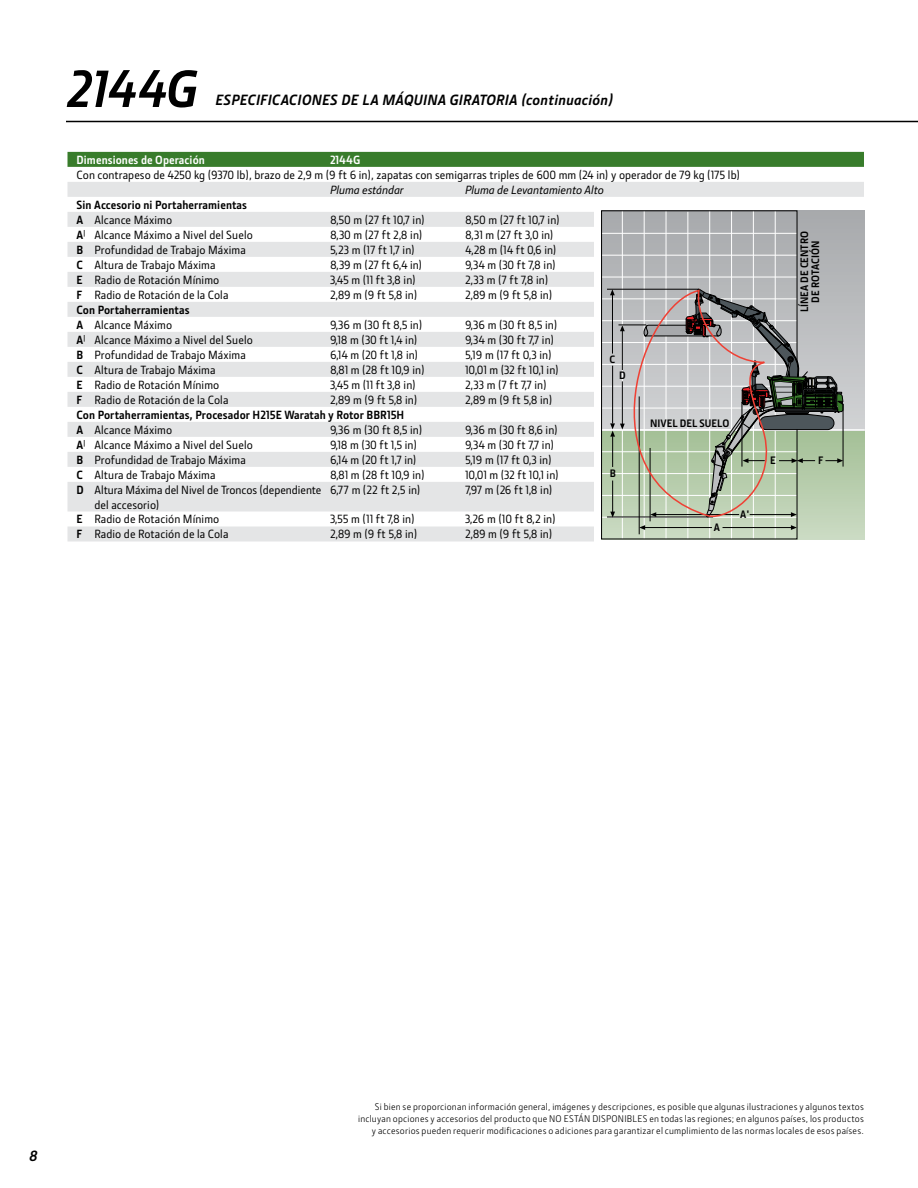
<style>
.page{position:relative;width:918px;height:1188px;background:#fff}
.page>*{position:absolute;margin:0;border:0;box-sizing:border-box;transform-origin:0 0}
.t1{font:italic 700 52.8px "JD Sans Pro";letter-spacing:-.005em;color:#000}
.t2{font:italic 700 15px "JD Sans Pro";letter-spacing:.02em;color:#000}
.t3{font:500 12px/15px "JD Sans Pro";letter-spacing:.01em;color:#000}
.t4{font:700 12px/15px "JD Sans Pro";letter-spacing:.01em;color:#000}
.t5{font:italic 500 12px "JD Sans Pro";letter-spacing:.005em;color:#000}
.t6{font:700 12px "JD Sans Pro";letter-spacing:.01em;color:#fff}
.t7{font:700 10.95px/10.9px "JD Sans Pro";color:#000;text-align:center}
.t8{font:700 10.8px "JD Sans Pro";color:#000}
.t9{font:9.75px/12px "JD Sans Pro";letter-spacing:.025em;color:#000;text-align:right}
.s1{font-weight:500}
.s2{font-weight:700}
</style>
<div class="page">
<hr style="left:66px;top:121px;width:852px;height:1px;background:#000">
<div style="left:68px;top:152px;width:796px;height:15px;background:#387c2b"></div>
<svg style="left:68px;top:182px;width:796px;height:360px;fill:#e4e5e6"></svg>
<svg style="left:595px;top:208px;width:272px;height:336px"></svg>
<div style="left:602px;top:431px;width:263px;height:108px;background:linear-gradient(to bottom,#a4c096,#cadac3)"></div>
<div style="left:602px;top:211px;width:263px;height:220px;background:linear-gradient(to bottom,#a7a9ac,#d1d2d4)"></div>
<hr style="left:602px;top:255px;width:195px;height:1px;background:#fff">
<hr style="left:602px;top:277px;width:195px;height:1px;background:#fff">
<hr style="left:622px;top:211px;width:1px;height:328px;background:#fff">
<hr style="left:688px;top:212px;width:1px;height:327px;background:#fff">
<hr style="left:666px;top:211px;width:1px;height:328px;background:#fff">
<hr style="left:709px;top:211px;width:1px;height:328px;background:#fff">
<hr style="left:731px;top:211px;width:1px;height:328px;background:#fff">
<hr style="left:753px;top:211px;width:1px;height:328px;background:#fff">
<hr style="left:775px;top:211px;width:1px;height:328px;background:#fff">
<hr style="left:644px;top:211px;width:1px;height:328px;background:#fff">
<hr style="left:602px;top:429px;width:263px;height:2px;background:#fff">
<hr style="left:602px;top:233px;width:195px;height:1px;background:#fff">
<hr style="left:639px;top:396px;width:1px;height:138px;background:#000">
<hr style="left:723px;top:527px;width:68px;height:1px;background:#000">
<svg style="left:791px;top:525px;width:6px;height:5px"></svg>
<hr style="left:644px;top:527px;width:68px;height:1px;background:#000">
<svg style="left:639px;top:525px;width:6px;height:5px"></svg>
<svg style="left:784px;top:289px;width:60px;height:229px;background:#949f92"></svg>
<svg style="left:601px;top:289px;width:183px;height:235px;background:#aeb3a9"></svg>
<h1 class="t1" style="left:68px;top:54px;width:132px">2144G</h1>
<p class="t2" style="left:215px;top:90px;width:399px">ESPECIFICACIONES DE LA MÁQUINA GIRATORIA (continuación)</p>
<p class="t6" style="left:76px;top:152px;width:130px">Dimensiones de Operación</p>
<p class="t6" style="left:330px;top:152px;width:32px">2144G</p>
<p class="t3" style="left:76px;top:167px;width:665px">Con contrapeso de 4250 kg (9370 lb), brazo de 2,9 m (9 ft 6 in), zapatas con semigarras triples de 600 mm (24 in) y operador de 79 kg (175 lb)</p>
<p class="t5" style="left:330px;top:181px;width:75px">Pluma estándar</p>
<p class="t5" style="left:465px;top:181px;width:140px">Pluma de Levantamiento Alto</p>
<p class="t4" style="left:76px;top:197px;width:172px">Sin Accesorio ni Portaherramientas<br>A <span class="s1">Alcance Máximo</span></p>
<p class="t3" style="left:330px;top:212px;width:96px">8,50 m (27 ft 10,7 in)</p>
<p class="t3" style="left:465px;top:212px;width:96px">8,50 m (27 ft 10,7 in)</p>
<p class="t3" style="left:76px;top:227px;width:178px"><span class="s2">A</span><sup>|</sup> Alcance Máximo a Nivel del Suelo</p>
<p class="t3" style="left:330px;top:227px;width:94px">8,30 m (27 ft 2,8 in)</p>
<p class="t3" style="left:465px;top:227px;width:90px">8,31 m (27 ft 3,0 in)</p>
<p class="t3" style="left:76px;top:242px;width:171px"><span class="s2">B</span> Profundidad de Trabajo Máxima</p>
<p class="t3" style="left:330px;top:242px;width:86px">5,23 m (17 ft 1,7 in)</p>
<p class="t3" style="left:465px;top:242px;width:93px">4,28 m (14 ft 0,6 in)</p>
<p class="t3" style="left:76px;top:257px;width:141px"><span class="s2">C</span> Altura de Trabajo Máxima</p>
<p class="t3" style="left:330px;top:257px;width:94px">8,39 m (27 ft 6,4 in)</p>
<p class="t3" style="left:465px;top:257px;width:92px">9,34 m (30 ft 7,8 in)</p>
<p class="t3" style="left:76px;top:272px;width:144px"><span class="s2">E</span> Radio de Rotación Mínimo</p>
<p class="t3" style="left:330px;top:272px;width:87px">3,45 m (11 ft 3,8 in)</p>
<p class="t3" style="left:465px;top:272px;width:85px">2,33 m (7 ft 7,8 in)</p>
<p class="t3" style="left:76px;top:287px;width:153px"><span class="s2">F</span> Radio de Rotación de la Cola</p>
<p class="t3" style="left:330px;top:287px;width:89px">2,89 m (9 ft 5,8 in)</p>
<p class="t3" style="left:465px;top:287px;width:89px">2,89 m (9 ft 5,8 in)</p>
<p class="t4" style="left:76px;top:302px;width:114px">Con Portaherramientas<br>A <span class="s1">Alcance Máximo</span></p>
<p class="t3" style="left:330px;top:317px;width:94px">9,36 m (30 ft 8,5 in)</p>
<p class="t3" style="left:465px;top:317px;width:94px">9,36 m (30 ft 8,5 in)</p>
<p class="t3" style="left:76px;top:332px;width:178px"><span class="s2">A</span><sup>|</sup> Alcance Máximo a Nivel del Suelo</p>
<p class="t3" style="left:330px;top:332px;width:89px">9,18 m (30 ft 1,4 in)</p>
<p class="t3" style="left:465px;top:332px;width:91px">9,34 m (30 ft 7,7 in)</p>
<p class="t3" style="left:76px;top:347px;width:171px"><span class="s2">B</span> Profundidad de Trabajo Máxima</p>
<p class="t3" style="left:330px;top:347px;width:90px">6,14 m (20 ft 1,8 in)</p>
<p class="t3" style="left:465px;top:347px;width:88px">5,19 m (17 ft 0,3 in)</p>
<p class="t3" style="left:76px;top:362px;width:141px"><span class="s2">C</span> Altura de Trabajo Máxima</p>
<p class="t3" style="left:330px;top:362px;width:96px">8,81 m (28 ft 10,9 in)</p>
<p class="t3" style="left:465px;top:362px;width:95px">10,01 m (32 ft 10,1 in)</p>
<p class="t3" style="left:76px;top:377px;width:144px"><span class="s2">E</span> Radio de Rotación Mínimo</p>
<p class="t3" style="left:330px;top:377px;width:87px">3,45 m (11 ft 3,8 in)</p>
<p class="t3" style="left:465px;top:377px;width:83px">2,33 m (7 ft 7,7 in)</p>
<p class="t3" style="left:76px;top:392px;width:153px"><span class="s2">F</span> Radio de Rotación de la Cola</p>
<p class="t3" style="left:330px;top:392px;width:89px">2,89 m (9 ft 5,8 in)</p>
<p class="t3" style="left:465px;top:392px;width:89px">2,89 m (9 ft 5,8 in)</p>
<p class="t4" style="left:76px;top:407px;width:329px">Con Portaherramientas, Procesador H215E Waratah y Rotor BBR15H<br>A <span class="s1">Alcance Máximo</span></p>
<p class="t3" style="left:330px;top:422px;width:94px">9,36 m (30 ft 8,5 in)</p>
<p class="t3" style="left:465px;top:422px;width:94px">9,36 m (30 ft 8,6 in)</p>
<p class="t3" style="left:76px;top:437px;width:178px"><span class="s2">A</span><sup>|</sup> Alcance Máximo a Nivel del Suelo</p>
<p class="t3" style="left:330px;top:437px;width:89px">9,18 m (30 ft 1,5 in)</p>
<p class="t3" style="left:465px;top:437px;width:91px">9,34 m (30 ft 7,7 in)</p>
<p class="t3" style="left:76px;top:452px;width:171px"><span class="s2">B</span> Profundidad de Trabajo Máxima</p>
<p class="t3" style="left:330px;top:452px;width:88px">6,14 m (20 ft 1,7 in)</p>
<p class="t3" style="left:465px;top:452px;width:88px">5,19 m (17 ft 0,3 in)</p>
<p class="t3" style="left:76px;top:467px;width:141px"><span class="s2">C</span> Altura de Trabajo Máxima</p>
<p class="t3" style="left:330px;top:467px;width:96px">8,81 m (28 ft 10,9 in)</p>
<p class="t3" style="left:465px;top:467px;width:95px">10,01 m (32 ft 10,1 in)</p>
<p class="t3" style="left:94px;top:482px;width:228px;text-indent:-18px"><span class="s2">D</span> Altura Máxima del Nivel de Troncos (dependiente del accesorio)</p>
<p class="t3" style="left:330px;top:482px;width:92px">6,77 m (22 ft 2,5 in)</p>
<p class="t3" style="left:465px;top:482px;width:89px">7,97 m (26 ft 1,8 in)</p>
<p class="t3" style="left:76px;top:511px;width:144px"><span class="s2">E</span> Radio de Rotación Mínimo</p>
<p class="t3" style="left:330px;top:511px;width:86px">3,55 m (11 ft 7,8 in)</p>
<p class="t3" style="left:465px;top:511px;width:92px">3,26 m (10 ft 8,2 in)</p>
<p class="t3" style="left:76px;top:526px;width:153px"><span class="s2">F</span> Radio de Rotación de la Cola</p>
<p class="t3" style="left:330px;top:526px;width:89px">2,89 m (9 ft 5,8 in)</p>
<p class="t3" style="left:465px;top:526px;width:89px">2,89 m (9 ft 5,8 in)</p>
<p class="t8" style="left:609px;top:352px;width:7px">C</p>
<p class="t7" style="left:619px;top:370px;width:8px">D</p>
<p class="t7" style="left:610px;top:468px;width:8px">B</p>
<p class="t7" style="left:650px;top:418px;width:81px">NIVEL DEL SUELO</p>
<p class="t7" style="left:714px;top:522px;width:8px">A</p>
<p class="t7" style="left:740px;top:509px;width:11px">A'</p>
<p class="t7" style="left:799px;top:312px;width:83px;rotate:-90deg">LÍNEA DE CENTRO<br>DE ROTACIÓN</p>
<p class="t7" style="left:770px;top:455px;width:7px">E</p>
<p class="t7" style="left:818px;top:455px;width:7px">F</p>
<p class="t2" style="left:29px;top:1146px;width:10px">8</p>
<p class="t9" style="left:358px;top:1101px;width:507px">Si bien se proporcionan información general, imágenes y descripciones, es posible que algunas ilustraciones y algunos textos incluyan opciones y accesorios del producto que NO ESTÁN DISPONIBLES en todas las regiones; en algunos países, los productos y accesorios pueden requerir modificaciones o adiciones para garantizar el cumplimiento de las normas locales de esos países.</p>
</div>
